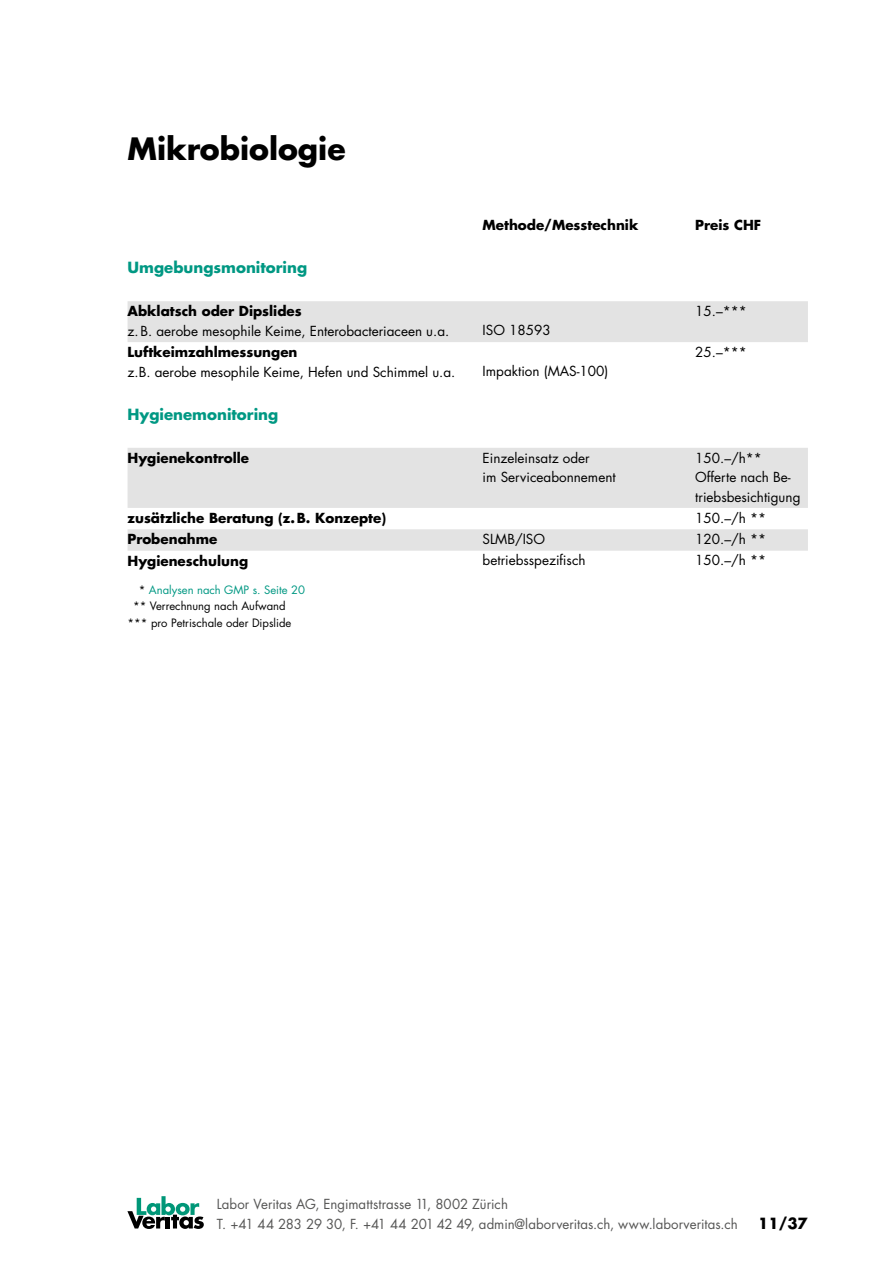
<style>
.page{position:relative;width:893px;height:1263px;background:#fff}
.page>*{position:absolute;margin:0;border:0;box-sizing:border-box;transform-origin:0 0}
.t1{font:700 30px "Futura LT";color:#000}
.t2{font:700 15px "Futura LT";color:#009883}
.t3{font:700 15px "Futura LT";color:#000}
.t4{font:13.5px/19.5px "Futura LT";color:#000}
.t5{font:700 13.5px "Futura LT";color:#000}
.t6{font:13.5px/19.5px "Futura LT";color:#565655}
.t7{font:11.25px "Futura LT";color:#000}
.t8{font:11.25px "Futura LT";color:#009883}
.s1{color:#000}
</style>
<div class="page">
<svg style="left:127px;top:1196px;width:77px;height:33px"></svg>
<svg style="left:128px;top:301px;width:680px;height:250px"></svg>
<h1 class="t1" style="left:128px;top:129px;width:220px">Mikrobiologie</h1>
<p class="t5" style="left:483px;top:216px;width:157px">Methode/Messtechnik</p>
<p class="t5" style="left:695px;top:216px;width:67px">Preis CHF</p>
<p class="t2" style="left:128px;top:258px;width:181px">Umgebungsmonitoring</p>
<p class="t5" style="left:128px;top:302px;width:176px">Abklatsch oder Dipslides</p>
<p class="t4" style="left:128px;top:321px;width:323px">z.B. aerobe mesophile Keime, Enterobacteriaceen u.a.</p>
<p class="t4" style="left:483px;top:321px;width:70px">ISO 18593</p>
<p class="t5" style="left:128px;top:343px;width:171px">Luftkeimzahlmessungen</p>
<p class="t4" style="left:128px;top:362px;width:329px">z.B. aerobe mesophile Keime, Hefen und Schimmel u.a.</p>
<p class="t4" style="left:483px;top:362px;width:127px">Impaktion (MAS-100)</p>
<p class="t4" style="left:695px;top:301px;width:53px">15.–***</p>
<p class="t4" style="left:695px;top:342px;width:53px">25.–***</p>
<p class="t2" style="left:128px;top:405px;width:152px">Hygienemonitoring</p>
<p class="t5" style="left:128px;top:449px;width:123px">Hygienekontrolle</p>
<p class="t4" style="left:483px;top:448px;width:135px">Einzeleinsatz oder<br>im Serviceabonnement</p>
<p class="t4" style="left:695px;top:448px;width:107px">150.–/h**<br>Offerte nach Be&shy;triebsbesichtigung</p>
<p class="t5" style="left:128px;top:509px;width:260px">zusätzliche Beratung (z.B. Konzepte)</p>
<p class="t4" style="left:695px;top:508px;width:72px">150.–/h **</p>
<p class="t5" style="left:128px;top:530px;width:91px">Probenahme</p>
<p class="t4" style="left:483px;top:529px;width:64px">SLMB/ISO</p>
<p class="t4" style="left:695px;top:529px;width:72px">120.–/h **</p>
<p class="t5" style="left:128px;top:552px;width:122px">Hygieneschulung</p>
<p class="t4" style="left:483px;top:551px;width:104px">betriebsspezifisch</p>
<p class="t4" style="left:695px;top:551px;width:72px">150.–/h **</p>
<p class="t8" style="left:139px;top:582px;width:168px"><span class="s1">*</span> Analysen nach GMP s. Seite 20</p>
<p class="t7" style="left:133px;top:599px;width:154px">** Verrechnung nach Aufwand</p>
<p class="t7" style="left:128px;top:615px;width:165px">*** pro Petrischale oder Dipslide</p>
<p class="t6" style="left:217px;top:1195px;width:522px">Labor Veritas AG, Engimattstrasse 11, 8002 Zürich<br>T. +41 44 283 29 30, F. +41 44 201 42 49, admin@laborveritas.ch, www.laborveritas.ch</p>
<p class="t3" style="left:758px;top:1213px;width:51px">11/37</p>
</div>
